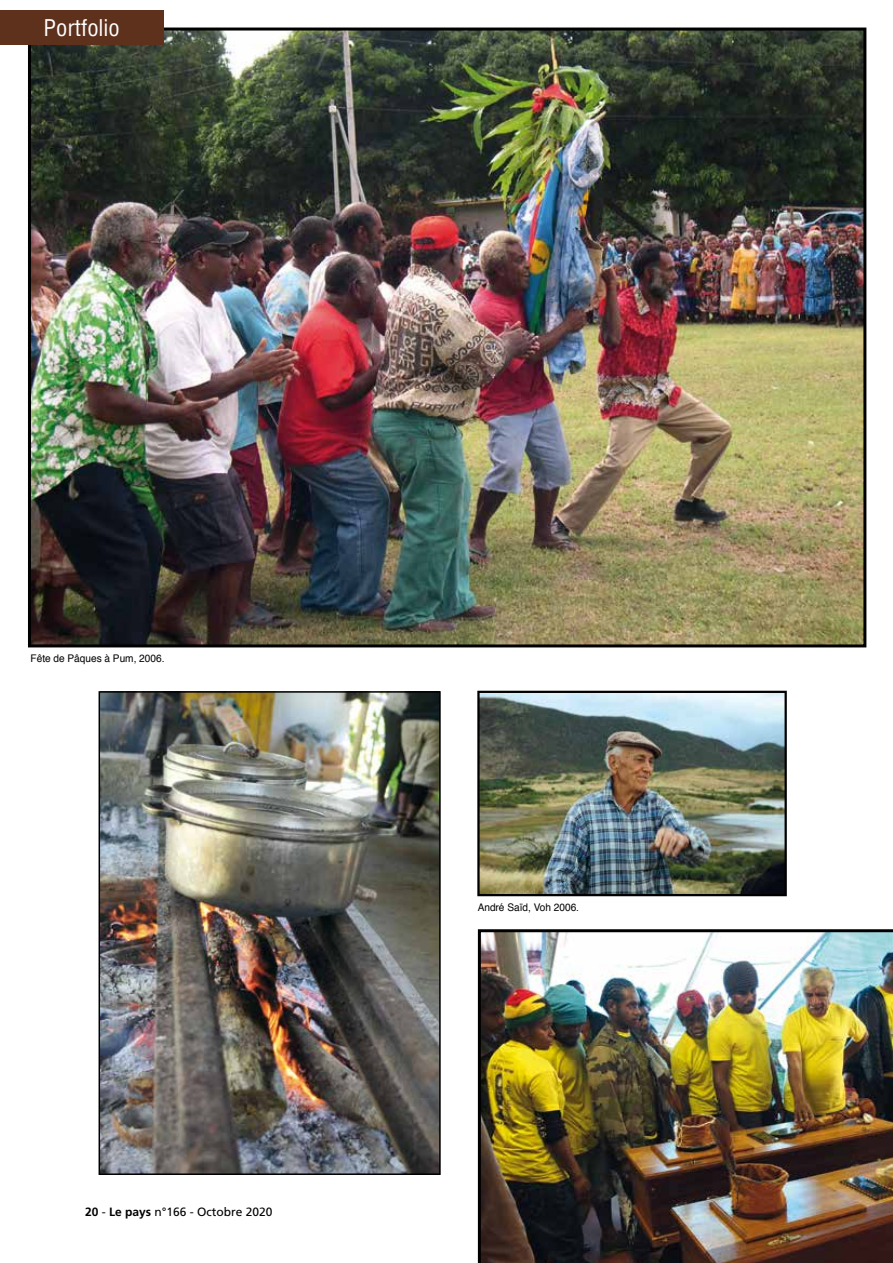
<style>
.page{position:relative;width:893px;height:1263px;background:#fff}
.page>*{position:absolute;margin:0;border:0;box-sizing:border-box;transform-origin:0 0}
.t1{font:condensed 22.5px "Helvetica";color:#fff}
.t2{font:12px "Frutiger";color:#000}
.t3{font:10.5px "Helvetica";color:#000;scale:.96 1}
.s1{font-weight:700}
</style>
<div class="page">
<img style="left:32px;top:32px;width:830px;height:611px">
<div style="left:28px;top:28px;width:838px;height:619px;border:3px solid #000"></div>
<div style="left:0;top:11px;width:164px;height:34px;background:#5e311c"></div>
<img style="left:478px;top:929px;width:415px;height:334px">
<img style="left:480px;top:694px;width:304px;height:199px">
<div style="left:477px;top:691px;width:310px;height:205px;border:2px solid #000"></div>
<img style="left:102px;top:694px;width:336px;height:478px">
<div style="left:99px;top:691px;width:342px;height:484px;border:2px solid #000"></div>
<h1 class="t1" style="left:44px;top:13px;width:78px">Portfolio</h1>
<p class="t3" style="left:31px;top:650px;width:141px">Fête de Pâques à Pum, 2006.</p>
<p class="t2" style="left:85px;top:1204px;width:189px"><span class="s1">20</span> - <span class="s1">Le pays</span> n°166 - Octobre 2020</p>
<p class="t3" style="left:478px;top:899px;width:107px">André Saïd, Voh 2006.</p>
</div>
